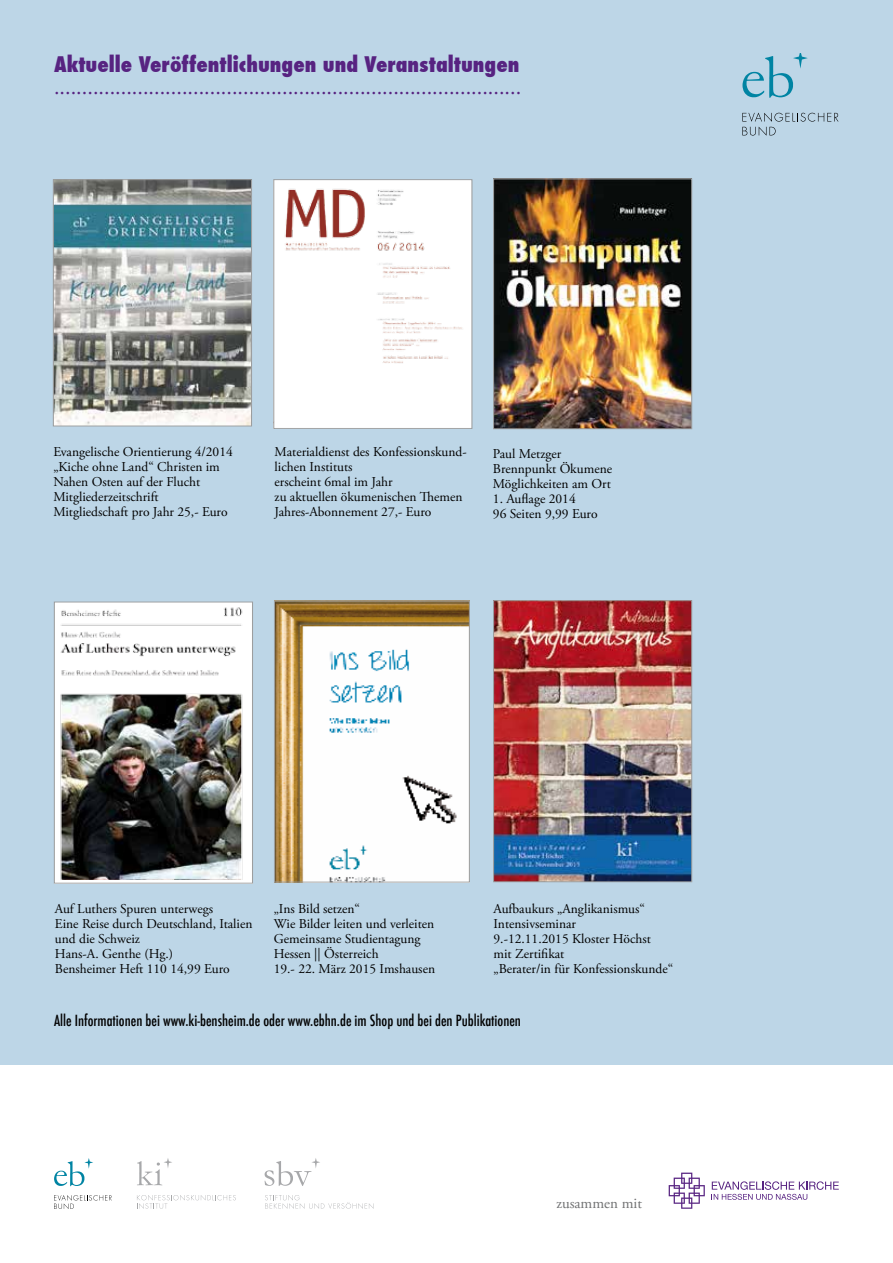
<style>
.page{position:relative;width:893px;height:1263px;background:#fff}
.page>*{position:absolute;margin:0;border:0;box-sizing:border-box;transform-origin:0 0}
.t1{font:800 condensed 21px "Futura";color:#572381}
.t2{font:500 18px "Futura";color:#572381}
.t3{font:500 condensed 15px "Futura";color:#000}
.t4{font:15px "Adobe Garamond Pro";color:#707172}
.t5{font:13.5px/15px "Adobe Garamond Pro";color:#000}
</style>
<div class="page">
<div style="left:0;top:0;width:893px;height:1064px;background:#bdd6e7"></div>
<svg style="left:742px;top:113px;width:96px;height:23px"></svg>
<svg style="left:742px;top:54px;width:66px;height:44px"></svg>
<svg style="left:712px;top:1181px;width:127px;height:19px"></svg>
<svg style="left:669px;top:1172px;width:36px;height:37px"></svg>
<svg style="left:54px;top:1195px;width:58px;height:14px"></svg>
<svg style="left:54px;top:1158px;width:39px;height:28px"></svg>
<svg style="left:137px;top:1195px;width:99px;height:14px"></svg>
<svg style="left:137px;top:1158px;width:35px;height:27px"></svg>
<svg style="left:265px;top:1195px;width:109px;height:14px"></svg>
<svg style="left:265px;top:1158px;width:55px;height:28px"></svg>
<img style="left:56px;top:604px;width:195px;height:275px">
<div style="left:54px;top:602px;width:199px;height:281px;border:1px solid #9c9e9f"></div>
<img style="left:276px;top:603px;width:192px;height:277px">
<div style="left:274px;top:601px;width:196px;height:281px;border:1px solid #9c9e9f"></div>
<img style="left:495px;top:602px;width:195px;height:278px">
<div style="left:493px;top:600px;width:199px;height:282px;border:1px solid #9c9e9f"></div>
<img style="left:55px;top:181px;width:195px;height:243px">
<div style="left:53px;top:179px;width:199px;height:247px;border:1px solid #9c9e9f"></div>
<img style="left:275px;top:181px;width:195px;height:246px">
<div style="left:273px;top:179px;width:199px;height:250px;border:1px solid #9c9e9f"></div>
<img style="left:495px;top:181px;width:195px;height:246px">
<div style="left:493px;top:179px;width:199px;height:250px;border:1px solid #9c9e9f"></div>
<h1 class="t1" style="left:54px;top:50px;width:467px">Aktuelle Veröffentlichungen und Veranstaltungen</h1>
<h2 class="t2" style="left:54px;top:75px;width:469px">....................................................................................</h2>
<p class="t5" style="left:53px;top:445px;width:181px">Evangelische Orientierung 4/2014 „Kiche ohne Land“ Christen im<br>Nahen Osten auf der Flucht<br>Mitgliederzeitschrift<br>Mitgliedschaft pro Jahr 25,- Euro</p>
<p class="t5" style="left:275px;top:445px;width:194px">Materialdienst des Konfessionskund&shy;lichen Instituts<br>erscheint 6mal im Jahr<br>zu aktuellen ökumenischen Themen<br>Jahres-Abonnement 27,- Euro</p>
<p class="t5" style="left:493px;top:447px;width:121px">Paul Metzger<br>Brennpunkt Ökumene<br>Möglichkeiten am Ort</p>
<p class="t5" style="left:493px;top:492px;width:106px">1. Auflage 2014<br>96 Seiten 9,99 Euro</p>
<p class="t5" style="left:274px;top:902px;width:163px">„Ins Bild setzen“<br>Wie Bilder leiten und verleiten<br>Gemeinsame Studientagung<br>Hessen || Österreich<br>19.- 22. März 2015 Imshausen</p>
<p class="t5" style="left:494px;top:902px;width:181px">Aufbaukurs „Anglikanismus“<br>Intensivseminar<br>9.-12.11.2015 Kloster Höchst<br>mit Zertifikat<br>„Berater/in für Konfessionskunde“</p>
<p class="t3" style="left:54px;top:1010px;width:468px">Alle Informationen bei www.ki-bensheim.de oder www.ebhn.de im Shop und bei den Publikationen</p>
<p class="t5" style="left:55px;top:902px;width:199px">Auf Luthers Spuren unterwegs<br>Eine Reise durch Deutschland, Italien und die Schweiz<br>Hans-A. Genthe (Hg.)<br>Bensheimer Heft 110 14,99 Euro</p>
<p class="t4" style="left:556px;top:1194px;width:87px">zusammen mit</p>
</div>
